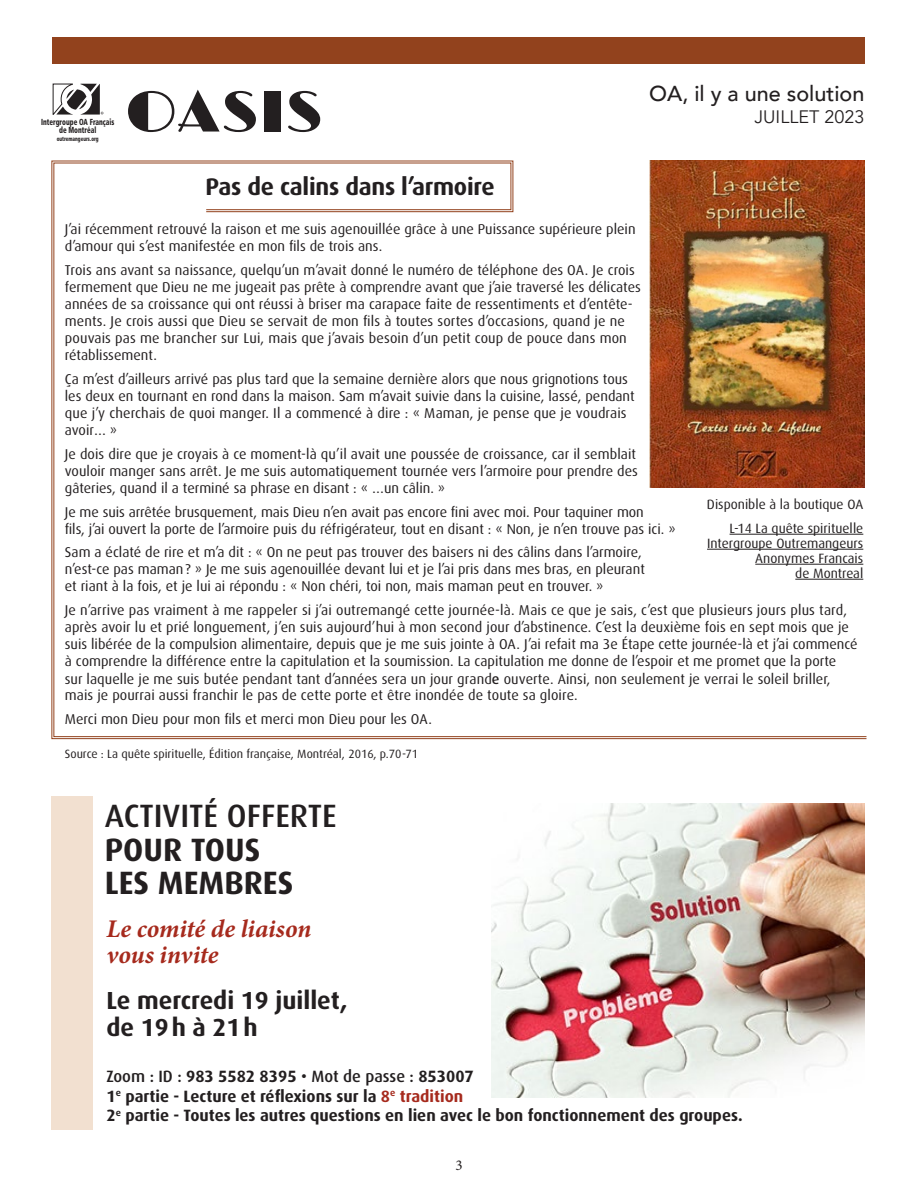
<style>
.page{position:relative;width:918px;height:1188px;background:#fff}
.page>*{position:absolute;margin:0;border:0;box-sizing:border-box;transform-origin:0 0}
.t1{font:58.05px "Limelight";color:#231f20;scale:1.12 1}
.t2{font:700 32.25px/33.5px "Dax";color:#231f20}
.t3{font:italic 700 25.5px/25.5px "Minion Pro";letter-spacing:-.005em;color:#a62a1d}
.t4{font:700 24.75px/27px "Dax";color:#231f20}
.t5{font:700 24px "Dax";letter-spacing:-.01em;color:#231f20}
.t6{font:500 21.6px "Avenir";color:#231f20}
.t7{font:18px "Avenir";color:#231f20}
.t8{font:700 16.35px "Dax";color:#231f20}
.t9{font:500 16.35px "Dax";color:#231f20}
.t10{font:15px "Minion Pro";color:#231f20}
.t11{font:14.25px/17.1px "Dax";color:#231f20}
.t12{font:13.5px/15px "Dax";color:#231f20;text-align:right}
.t13{font:12px "Dax";color:#231f20}
.t14{font:900 condensed 8.7px "Frutiger";color:#231f20;scale:.77 1}
.t15{font:900 condensed 6.3px "Frutiger";color:#231f20;scale:.77 1}
.s1{font-weight:500}
.s2{font-weight:700}
.s3{color:#a62a1d}
</style>
<div class="page">
<div style="left:51px;top:796px;width:42px;height:334px;background:#f2e0d0"></div>
<svg style="left:53px;top:84px;width:50px;height:31px"></svg>
<div style="left:52px;top:37px;width:812px;height:27px;background:#92421d"></div>
<svg style="left:51px;top:160px;width:816px;height:580px"></svg>
<img style="left:649px;top:161px;width:215px;height:327px">
<hr style="left:730px;top:534px;width:133px;height:1px;background:#231f20">
<hr style="left:707px;top:549px;width:156px;height:1px;background:#231f20">
<hr style="left:755px;top:564px;width:108px;height:1px;background:#231f20">
<hr style="left:795px;top:579px;width:68px;height:1px;background:#231f20">
<img style="left:491px;top:804px;width:373px;height:293px">
<p class="t6" style="left:649px;top:75px;width:217px">OA, il y a une solution</p>
<p class="t1" style="left:125px;top:79px;width:179px">OASIS</p>
<p class="t14" style="left:41px;top:116px;width:97px">Intergroupe OA Français</p>
<p class="t7" style="left:755px;top:106px;width:111px">JUILLET 2023</p>
<p class="t14" style="left:59px;top:125px;width:50px">de Montréal</p>
<p class="t15" style="left:57px;top:135px;width:56px">outremangeurs.org</p>
<p class="t5" style="left:206px;top:173px;width:291px">Pas de calins dans l’armoire</p>
<p class="t11" style="left:65px;top:221px;width:572px">J’ai récemment retrouvé la raison et me suis agenouillée grâce à une Puissance supérieure plein d’amour qui s’est manifestée en mon fils de trois ans.</p>
<p class="t11" style="left:65px;top:261px;width:577px">Trois ans avant sa naissance, quelqu’un m’avait donné le numéro de téléphone des OA. Je crois fermement que Dieu ne me jugeait pas prête à comprendre avant que j’aie traversé les délicates années de sa croissance qui ont réussi à briser ma carapace faite de ressentiments et d’entête&shy;ments. Je crois aussi que Dieu se servait de mon fils à toutes sortes d’occasions, quand je ne pouvais pas me brancher sur Lui, mais que j’avais besoin d’un petit coup de pouce dans mon rétablissement.</p>
<p class="t11" style="left:65px;top:371px;width:571px">Ça m’est d’ailleurs arrivé pas plus tard que la semaine dernière alors que nous grignotions tous les deux en tournant en rond dans la maison. Sam m’avait suivie dans la cuisine, lassé, pendant que j’y cherchais de quoi manger. Il a commencé à dire : « Maman, je pense que je voudrais avoir… »</p>
<p class="t11" style="left:65px;top:445px;width:575px;text-align:justify">Je dois dire que je croyais à ce moment-là qu’il avait une poussée de croissance, car il semblait vouloir manger sans arrêt. Je me suis automatiquement tournée vers l’armoire pour prendre des gâteries, quand il a terminé sa phrase en disant : « …un câlin. »</p>
<p class="t11" style="left:65px;top:503px;width:612px">Je me suis arrêtée brusquement, mais Dieu n’en avait pas encore fini avec moi. Pour taquiner mon<br>fils, j’ai ouvert la porte de l’armoire puis du réfrigérateur, tout en disant : « Non, je n’en trouve pas ici. »</p>
<p class="t11" style="left:65px;top:544px;width:582px">Sam a éclaté de rire et m’a dit : « On ne peut pas trouver des baisers ni des câlins dans l’armoire, n’est-ce pas maman? » Je me suis agenouillée devant lui et je l’ai pris dans mes bras, en pleurant et riant à la fois, et je lui ai répondu : « Non chéri, toi non, mais maman peut en trouver. »</p>
<p class="t11" style="left:65px;top:602px;width:794px">Je n’arrive pas vraiment à me rappeler si j’ai outremangé cette journée-là. Mais ce que je sais, c’est que plusieurs jours plus tard, après avoir lu et prié longuement, j’en suis aujourd’hui à mon second jour d’abstinence. C’est la deuxième fois en sept mois que je suis libérée de la compulsion alimentaire, depuis que je me suis jointe à OA. J’ai refait ma 3e Étape cette journée-là et j’ai commencé à comprendre la différence entre la capitulation et la soumission. La capitulation me donne de l’espoir et me promet que la porte sur laquelle je me suis butée pendant tant d’années sera un jour grand<span class="s1">e</span> ouverte. Ainsi, non seulement je verrai le soleil briller, mais je pourrai aussi franchir le pas de cette porte et être inondée de toute sa gloire.</p>
<p class="t11" style="left:65px;top:711px;width:369px">Merci mon Dieu pour mon fils et merci mon Dieu pour les OA.</p>
<p class="t13" style="left:65px;top:747px;width:355px">Source : La quête spirituelle, Édition française, Montréal, 2016, p.70-71</p>
<p class="t12" style="left:707px;top:497px;width:158px">Disponible à la boutique OA</p>
<p class="t12" style="left:707px;top:521px;width:158px">L-14 La quête spirituelle<br>Intergroupe Outremangeurs<br>Anonymes Francais<br>de Montreal</p>
<p class="t2" style="left:105px;top:800px;width:234px"><span class="s1">ACTIVITÉ OFFERTE<br></span>POUR TOUS<br>LES MEMBRES</p>
<p class="t3" style="left:106px;top:916px;width:206px">Le comité de liaison vous invite</p>
<p class="t4" style="left:106px;top:987px;width:243px">Le mercredi 19 juillet, de 19h à 21h</p>
<p class="t9" style="left:106px;top:1067px;width:369px">Zoom : ID : <span class="s2">983 5582 8395</span> • Mot de passe : <span class="s2">853007</span></p>
<p class="t8" style="left:106px;top:1087px;width:358px">1<sup>e</sup> partie - Lecture et réflexions sur la <span class="s3">8</span><sup>e</sup> <span class="s3">tradition</span></p>
<p class="t8" style="left:106px;top:1106px;width:638px">2<sup>e</sup> partie - Toutes les autres questions en lien avec le bon fonctionnement des groupes.</p>
<p class="t10" style="left:455px;top:1155px;width:9px">3</p>
</div>
